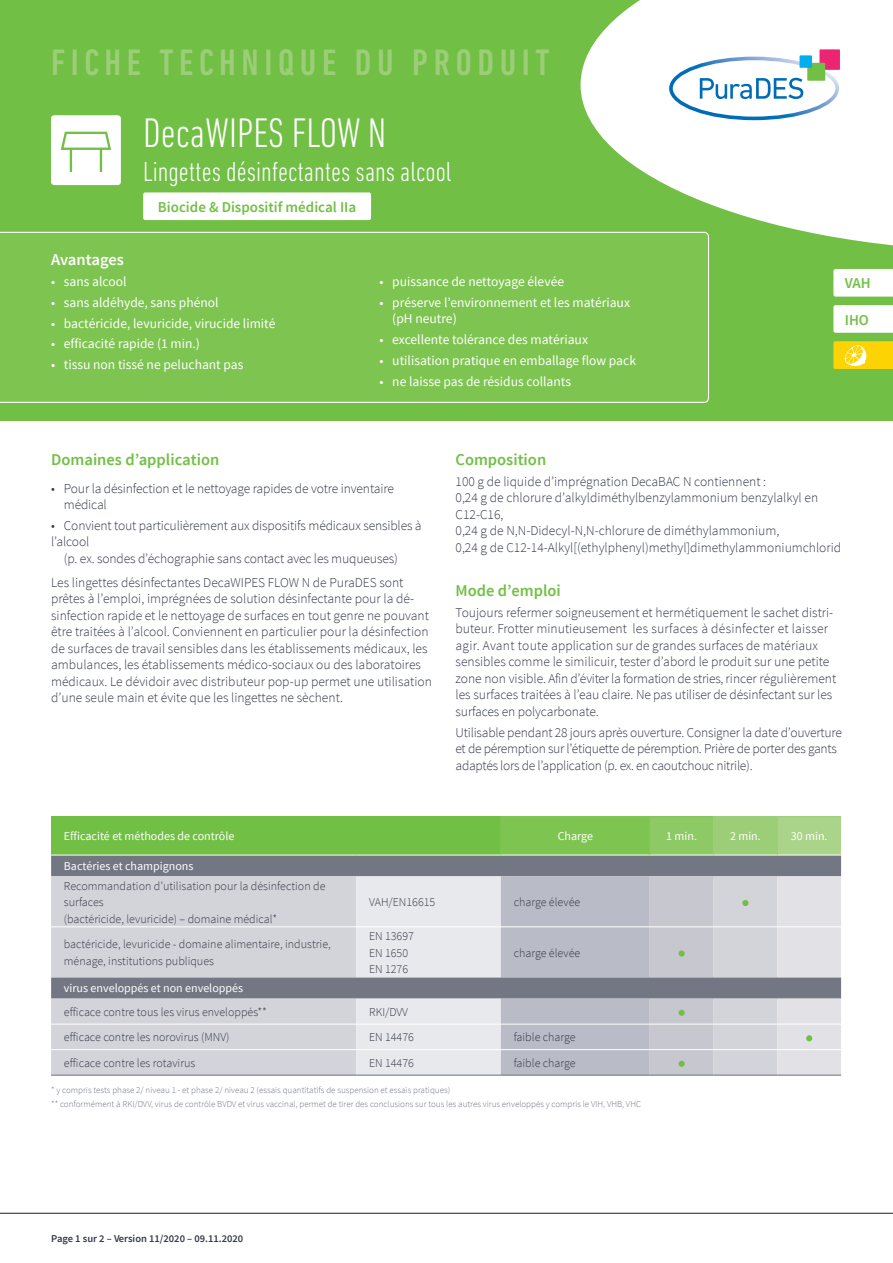
<style>
.page{position:relative;width:893px;height:1263px;background:#fff}
.page>*{position:absolute;margin:0;border:0;box-sizing:border-box;transform-origin:0 0}
.t1{font:300 condensed 42px "DIN Next LT Pro";color:#fff}
.t2{font:500 condensed 37.5px "DIN Next LT Pro";letter-spacing:.15em;color:#9cce77}
.t3{font:300 condensed 28.05px "DIN Next LT Pro";color:#fff}
.t4{font:600 16.5px "Source Sans Pro";color:#71bf44}
.t5{font:600 16.5px "Source Sans Pro";letter-spacing:-.01em;color:#fff}
.t6{font:600 15px "Source Sans Pro";color:#71bf44}
.t7{font:300 13.5px/16.5px "Source Sans Pro";color:#343948}
.t8{font:13.5px/16.5px "Source Sans Pro";color:#fff}
.t9{font:300 13.5px/16.5px "Source Sans Pro";letter-spacing:-.02em;color:#343948}
.t10{font:300 12px/16.5px "Source Sans Pro";color:#343948}
.t11{font:12px "Source Sans Pro";color:#fff}
.t12{font:600 10.5px "Source Sans Pro";color:#343948}
.t13{font:300 9px/13.5px "Source Sans Pro";color:#737784}
</style>
<div class="page">
<div style="left:0;top:0;width:893px;height:420px;background:#71bf44"></div>
<div style="left:51px;top:115px;width:70px;height:70px;background:#fff;border-radius:3px"></div>
<svg style="left:61px;top:132px;width:50px;height:40px"></svg>
<svg style="left:581px;top:0;width:312px;height:251px;fill:#fff"></svg>
<div style="left:819px;top:49px;width:21px;height:21px;background:#ed2471"></div>
<div style="left:669px;top:57px;width:170px;height:63px;border:4px solid #fff;border-radius:50%"></div>
<div style="left:807px;top:63px;width:18px;height:18px;background:#71bf44"></div>
<div style="left:799px;top:55px;width:13px;height:13px;background:#00aeef"></div>
<svg style="left:700px;top:78px;width:103px;height:21px;background:#a6cbe5"></svg>
<hr style="left:0;top:1213px;width:893px;height:1px;background:#231f20">
<div style="left:0;top:232px;width:709px;height:171px;background:#7ec451"></div>
<div style="left:833px;top:269px;width:60px;height:28px;background:#fff"></div>
<svg style="left:833px;top:305px;width:60px;height:28px;background:#fbfdfa"></svg>
<svg style="left:833px;top:341px;width:60px;height:28px;background:#fbd71e"></svg>
<div style="left:51px;top:817px;width:450px;height:38px;background:#71bf44"></div>
<div style="left:501px;top:817px;width:149px;height:38px;background:#7ec451"></div>
<div style="left:650px;top:817px;width:63px;height:38px;background:#8dc964"></div>
<div style="left:713px;top:817px;width:64px;height:38px;background:#9cce77"></div>
<div style="left:777px;top:817px;width:64px;height:38px;background:#aad489"></div>
<div style="left:51px;top:856px;width:790px;height:20px;background:#737784"></div>
<svg style="left:51px;top:876px;width:726px;height:199px;background:#c9cad1"></svg>
<hr style="left:51px;top:1075px;width:305px;height:1px;background:#6c6f7d">
<hr style="left:356px;top:1075px;width:145px;height:1px;background:#6c6f7d">
<hr style="left:51px;top:1049px;width:305px;height:1px;background:#fff">
<hr style="left:713px;top:1049px;width:64px;height:1px;background:#fff">
<hr style="left:51px;top:926px;width:305px;height:1px;background:#fff">
<hr style="left:713px;top:926px;width:64px;height:1px;background:#fff">
<hr style="left:713px;top:1024px;width:64px;height:1px;background:#fff">
<hr style="left:51px;top:1024px;width:305px;height:1px;background:#fff">
<hr style="left:777px;top:817px;width:1px;height:38px;background:#9cce77">
<hr style="left:501px;top:817px;width:1px;height:38px;background:#86c65a">
<hr style="left:649px;top:817px;width:1px;height:38px;background:#86c65a">
<hr style="left:51px;top:816px;width:305px;height:1px;background:#71bf44">
<hr style="left:356px;top:816px;width:145px;height:1px;background:#71bf44">
<hr style="left:501px;top:816px;width:149px;height:1px;background:#86c65a">
<hr style="left:650px;top:816px;width:63px;height:1px;background:#86c65a">
<hr style="left:713px;top:816px;width:64px;height:1px;background:#9cce77">
<hr style="left:777px;top:816px;width:64px;height:1px;background:#9cce77">
<hr style="left:501px;top:1075px;width:149px;height:1px;background:#6c6f7d">
<hr style="left:650px;top:1075px;width:63px;height:1px;background:#6c6f7d">
<hr style="left:713px;top:1075px;width:64px;height:1px;background:#6c6f7d">
<hr style="left:777px;top:1075px;width:64px;height:1px;background:#6c6f7d">
<svg style="left:742px;top:900px;width:6px;height:6px"></svg>
<svg style="left:777px;top:876px;width:64px;height:199px;background:#d6d7db"></svg>
<svg style="left:356px;top:876px;width:357px;height:199px;background:#c5c8ce"></svg>
<div style="left:143px;top:192px;width:228px;height:28px;background:#fff;border-radius:2px"></div>
<h2 class="t2" style="left:51px;top:41px;width:500px">FICHE TECHNIQUE DU PRODUIT</h2>
<h1 class="t1" style="left:143px;top:109px;width:245px">DecaWIPES FLOW N</h1>
<h3 class="t3" style="left:143px;top:156px;width:310px">Lingettes désinfectantes sans alcool</h3>
<p class="t6" style="left:158px;top:197px;width:200px">Biocide &amp; Dispositif médical IIa</p>
<p class="t5" style="left:51px;top:249px;width:74px">Avantages</p>
<p class="t8" style="left:51px;top:274px;width:77px">• sans alcool</p>
<p class="t8" style="left:51px;top:294px;width:169px">• sans aldéhyde, sans phénol</p>
<p class="t8" style="left:51px;top:315px;width:226px">• bactéricide, levuricide, virucide limité</p>
<p class="t8" style="left:51px;top:336px;width:150px">• efficacité rapide (1 min.)</p>
<p class="t8" style="left:51px;top:357px;width:194px">• tissu non tissé ne peluchant pas</p>
<p class="t8" style="left:380px;top:274px;width:186px">• puissance de nettoyage élevée</p>
<p class="t8" style="left:392px;top:294px;width:239px;text-indent:-13px">• préserve l’environnement et les matériaux (pH neutre)</p>
<p class="t8" style="left:380px;top:332px;width:210px">• excellente tolérance des matériaux</p>
<p class="t8" style="left:380px;top:352px;width:258px">• utilisation pratique en emballage flow pack</p>
<p class="t8" style="left:380px;top:373px;width:193px">• ne laisse pas de résidus collants</p>
<p class="t6" style="left:845px;top:274px;width:27px">VAH</p>
<p class="t6" style="left:845px;top:310px;width:26px">IHO</p>
<p class="t4" style="left:51px;top:449px;width:170px">Domaines d’application</p>
<p class="t7" style="left:64px;top:480px;width:331px;text-indent:-13px">• Pour la désinfection et le nettoyage rapides de votre inventaire médical</p>
<p class="t7" style="left:51px;top:517px;width:372px">• Convient tout particulièrement aux dispositifs médicaux sensibles à</p>
<p class="t7" style="left:51px;top:534px;width:40px">l’alcool</p>
<p class="t7" style="left:64px;top:550px;width:335px">(p. ex. sondes d’échographie sans contact avec les muqueuses)</p>
<p class="t7" style="left:51px;top:574px;width:382px">Les lingettes désinfectantes DecaWIPES FLOW N de PuraDES sont prêtes à l’emploi, imprégnées de solution désinfectante pour la dé&shy;sinfection rapide et le nettoyage de surfaces en tout genre ne pouvant être traitées à l’alcool. Conviennent en particulier pour la désinfection de surfaces de travail sensibles dans les établissements médicaux, les ambulances, les établissements médico-sociaux ou des laboratoires médicaux. Le dévidoir avec distributeur pop-up permet une utilisation d’une seule main et évite que les lingettes ne sèchent.</p>
<p class="t4" style="left:456px;top:449px;width:92px">Composition</p>
<p class="t7" style="left:456px;top:473px;width:387px">100 g de liquide d’imprégnation DecaBAC N contiennent :<br>0,24 g de chlorure d’alkyldiméthylbenzylammonium benzylalkyl en C12-C16,<br>0,24 g de N,N-Didecyl-N,N-chlorure de diméthylammonium,<br>0,24 g de C12-14-Alkyl[(ethylphenyl)methyl]dimethylammoniumchlorid</p>
<p class="t4" style="left:456px;top:580px;width:107px">Mode d’emploi</p>
<p class="t7" style="left:456px;top:604px;width:382px">Toujours refermer soigneusement et hermétiquement le sachet distri&shy;buteur. Frotter minutieusement les surfaces à désinfecter et laisser agir. Avant toute application sur de grandes surfaces de matériaux sensibles comme le similicuir, tester d’abord le produit sur une petite zone non visible. Afin d’éviter la formation de stries, rincer régulièrement les surfaces traitées à l’eau claire. Ne pas utiliser de désinfectant sur les surfaces en polycarbonate.</p>
<p class="t9" style="left:456px;top:724px;width:388px">Utilisable pendant 28 jours après ouverture. Consigner la date d’ouverture et de péremption sur l’étiquette de péremption. Prière de porter des gants adaptés lors de l’application (p. ex. en caoutchouc nitrile).</p>
<p class="t11" style="left:64px;top:829px;width:172px">Efficacité et méthodes de contrôle</p>
<p class="t11" style="left:558px;top:829px;width:37px">Charge</p>
<p class="t11" style="left:666px;top:829px;width:32px">1 min.</p>
<p class="t11" style="left:730px;top:829px;width:32px">2 min.</p>
<p class="t11" style="left:791px;top:829px;width:38px">30 min.</p>
<p class="t11" style="left:64px;top:859px;width:131px">Bactéries et champignons</p>
<p class="t10" style="left:64px;top:877px;width:263px">Recommandation d’utilisation pour la désinfection de surfaces<br>(bactéricide, levuricide) – domaine médical*</p>
<p class="t10" style="left:369px;top:894px;width:68px">VAH/EN16615</p>
<p class="t10" style="left:514px;top:894px;width:68px">charge élevée</p>
<p class="t10" style="left:64px;top:936px;width:268px">bactéricide, levuricide - domaine alimentaire, industrie, ménage, institutions publiques</p>
<p class="t10" style="left:369px;top:928px;width:46px">EN 13697<br>EN 1650<br>EN 1276</p>
<p class="t10" style="left:514px;top:944px;width:68px">charge élevée</p>
<p class="t11" style="left:64px;top:981px;width:181px">virus enveloppés et non enveloppés</p>
<p class="t10" style="left:64px;top:1004px;width:205px">efficace contre tous les virus enveloppés**</p>
<p class="t10" style="left:369px;top:1004px;width:40px">RKI/DVV</p>
<p class="t10" style="left:64px;top:1029px;width:167px">efficace contre les norovirus (MNV)</p>
<p class="t10" style="left:369px;top:1029px;width:46px">EN 14476</p>
<p class="t10" style="left:514px;top:1029px;width:64px">faible charge</p>
<p class="t10" style="left:64px;top:1055px;width:133px">efficace contre les rotavirus</p>
<p class="t10" style="left:369px;top:1055px;width:46px">EN 14476</p>
<p class="t10" style="left:514px;top:1055px;width:64px">faible charge</p>
<p class="t13" style="left:51px;top:1083px;width:591px">* y compris tests phase 2/ niveau 1 - et phase 2/ niveau 2 (essais quantitatifs de suspension et essais pratiques)<br>** conformément à RKI/DVV, virus de contrôle BVDV et virus vaccinal, permet de tirer des conclusions sur tous les autres virus enveloppés y compris le VIH, VHB, VHC</p>
<p class="t12" style="left:51px;top:1232px;width:194px">Page 1 sur 2 – Version 11/2020 – 09.11.2020</p>
</div>
